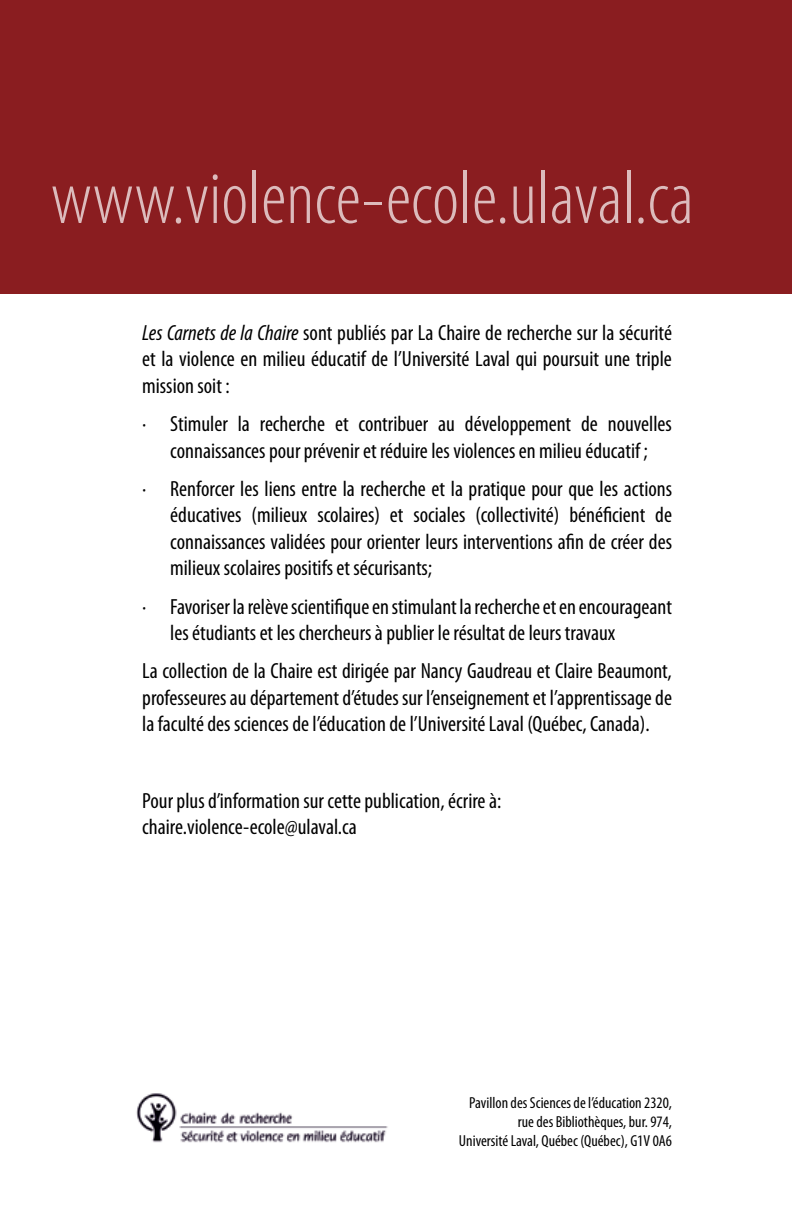
<style>
.page{position:relative;width:792px;height:1224px;background:#fff}
.page>*{position:absolute;margin:0;border:0;box-sizing:border-box;transform-origin:0 0}
.t1{font:300 condensed 76px "Myriad Pro";color:#dcbbbc}
.t2{font:condensed 22px/26.4px "Myriad Pro";color:#000;text-align:justify}
.t3{font:condensed 16px/19.2px "Myriad Pro";color:#000;text-align:right}
.s1{font-style:italic}
</style>
<div class="page">
<img style="left:136px;top:1093px;width:252px;height:50px">
<div style="left:0;top:0;width:792px;height:294px;background:#8a1d20"></div>
<h1 class="t1" style="left:51px;top:153px;width:644px">www.violence-ecole.ulaval.ca</h1>
<p class="t2" style="left:142px;top:319px;width:531px"><span class="s1">Les Carnets de la Chaire</span> sont publiés par La Chaire de recherche sur la sécurité et la violence en milieu éducatif de l’Université Laval qui poursuit une triple mission soit :</p>
<p class="t2" style="left:142px;top:410px;width:531px;text-align:center">· Stimuler la recherche et contribuer au développement de nouvelles connaissances pour prévenir et réduire les violences en milieu éducatif ;</p>
<p class="t2" style="left:170px;top:475px;width:503px;text-indent:-28px">· Renforcer les liens entre la recherche et la pratique pour que les actions éducatives (milieux scolaires) et sociales (collectivité) bénéficient de connaissances validées pour orienter leurs interventions afin de créer des milieux scolaires positifs et sécurisants;</p>
<p class="t2" style="left:170px;top:593px;width:503px;text-indent:-28px">· Favoriser la relève scientifique en stimulant la recherche et en encourageant les étudiants et les chercheurs à publier le résultat de leurs travaux</p>
<p class="t2" style="left:142px;top:658px;width:531px">La collection de la Chaire est dirigée par Nancy Gaudreau et Claire Beaumont, professeures au département d’études sur l’enseignement et l’apprentissage de la faculté des sciences de l’éducation de l’Université Laval (Québec, Canada).</p>
<p class="t2" style="left:142px;top:787px;width:360px">Pour plus d’information sur cette publication, écrire à: chaire.violence-ecole@ulaval.ca</p>
<p class="t3" style="left:459px;top:1093px;width:215px">Pavillon des Sciences de l’éducation 2320, rue des Bibliothèques, bur. 974,<br>Université Laval, Québec (Québec), G1V 0A6</p>
</div>
